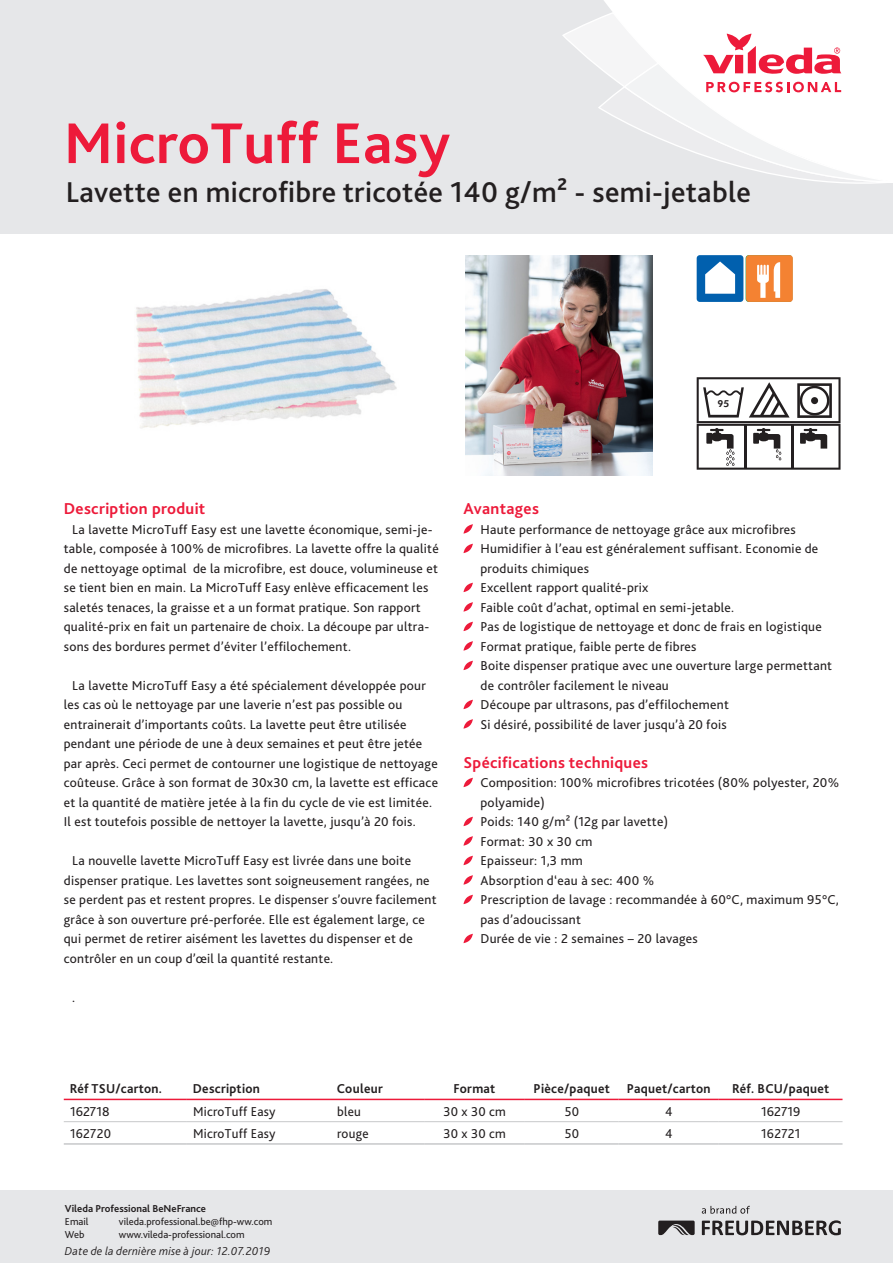
<style>
.page{position:relative;width:893px;height:1263px;background:#fff}
.page>*{position:absolute;margin:0;border:0;box-sizing:border-box;transform-origin:0 0}
.Headline{font:700 60px "Bliss 2";letter-spacing:.01em;color:#ed1a3a}
.Subline{font:500 30px "Bliss 2";letter-spacing:.01em;color:#231f20}
.Copy_cross_heading{font:700 16.5px "Bliss 2";letter-spacing:.02em;color:#ed1a3a}
.Copy_cross_heading-2{font:13.5px/19.5px "Bliss 2";letter-spacing:.02em;color:#231f20}
.Bullet_wings{font:13.5px/19.5px "Bliss 2";letter-spacing:.02em;color:#231f20}
.t1{font:700 13.5px "Bliss 2";letter-spacing:.02em;color:#231f20}
.Copy_cross_heading-3{font:italic 300 12px "Bliss 2";letter-spacing:.02em;color:#231f20}
.Footer_contact_Viled{font:10.5px "Bliss 2";color:#231f20}
.Footer_contact_Viled-2{font:700 10.5px "Bliss 2";color:#231f20}
.t2{font:800 9.6px "Futura BT";color:#231f20}
</style>
<div class="page">
<div style="left:0;top:0;width:893px;height:234px;background:#e6e7e9"></div>
<div style="left:604px;top:0;width:289px;height:11px;background:#fff"></div>
<svg style="left:562px;top:11px;width:331px;height:173px"></svg>
<div style="left:0;top:1191px;width:893px;height:72px;background:#e6e7e9"></div>
<svg style="left:702px;top:1220px;width:139px;height:15px"></svg>
<svg style="left:658px;top:1220px;width:37px;height:15px"></svg>
<svg style="left:702px;top:1206px;width:48px;height:8px"></svg>
<img style="left:136px;top:289px;width:261px;height:139px">
<svg style="left:697px;top:377px;width:143px;height:93px"></svg>
<hr style="left:744px;top:424px;width:2px;height:44px;background:#231f20">
<hr style="left:791px;top:425px;width:2px;height:44px;background:#231f20">
<div style="left:697px;top:255px;width:46px;height:47px;background:#0160ae;border-radius:3px"></div>
<svg style="left:705px;top:261px;width:30px;height:33px"></svg>
<div style="left:746px;top:255px;width:46px;height:47px;background:#f48232;border-radius:3px"></div>
<svg style="left:757px;top:262px;width:24px;height:36px"></svg>
<svg style="left:463px;top:524px;width:10px;height:10px"></svg>
<svg style="left:463px;top:544px;width:10px;height:9px"></svg>
<svg style="left:463px;top:583px;width:10px;height:9px"></svg>
<svg style="left:463px;top:602px;width:10px;height:10px"></svg>
<svg style="left:463px;top:622px;width:10px;height:9px"></svg>
<svg style="left:463px;top:641px;width:10px;height:10px"></svg>
<svg style="left:463px;top:661px;width:10px;height:9px"></svg>
<svg style="left:463px;top:700px;width:10px;height:9px"></svg>
<svg style="left:463px;top:719px;width:10px;height:10px"></svg>
<svg style="left:463px;top:778px;width:10px;height:9px"></svg>
<svg style="left:463px;top:817px;width:10px;height:9px"></svg>
<svg style="left:463px;top:836px;width:10px;height:10px"></svg>
<svg style="left:463px;top:856px;width:10px;height:9px"></svg>
<svg style="left:463px;top:875px;width:10px;height:10px"></svg>
<svg style="left:463px;top:895px;width:10px;height:9px"></svg>
<svg style="left:463px;top:934px;width:10px;height:9px"></svg>
<hr style="left:64px;top:1099px;width:123px;height:1px;background:#ed1a3a">
<hr style="left:187px;top:1099px;width:144px;height:1px;background:#ed1a3a">
<hr style="left:331px;top:1099px;width:93px;height:1px;background:#ed1a3a">
<hr style="left:424px;top:1099px;width:101px;height:1px;background:#ed1a3a">
<hr style="left:525px;top:1099px;width:94px;height:1px;background:#ed1a3a">
<hr style="left:619px;top:1099px;width:100px;height:1px;background:#ed1a3a">
<hr style="left:719px;top:1099px;width:123px;height:1px;background:#ed1a3a">
<hr style="left:64px;top:1121px;width:123px;height:1px;background:#c7c8ca">
<hr style="left:187px;top:1121px;width:144px;height:1px;background:#c7c8ca">
<hr style="left:331px;top:1121px;width:93px;height:1px;background:#c7c8ca">
<hr style="left:424px;top:1121px;width:101px;height:1px;background:#c7c8ca">
<hr style="left:525px;top:1121px;width:94px;height:1px;background:#c7c8ca">
<hr style="left:619px;top:1121px;width:100px;height:1px;background:#c7c8ca">
<hr style="left:719px;top:1121px;width:123px;height:1px;background:#c7c8ca">
<hr style="left:64px;top:1143px;width:123px;height:2px;background:#c7c8ca">
<hr style="left:187px;top:1143px;width:144px;height:2px;background:#c7c8ca">
<hr style="left:331px;top:1143px;width:93px;height:2px;background:#c7c8ca">
<hr style="left:424px;top:1143px;width:101px;height:2px;background:#c7c8ca">
<hr style="left:525px;top:1143px;width:94px;height:2px;background:#c7c8ca">
<hr style="left:619px;top:1143px;width:100px;height:2px;background:#c7c8ca">
<hr style="left:719px;top:1143px;width:123px;height:2px;background:#c7c8ca">
<img style="left:466px;top:255px;width:187px;height:221px">
<p class="Headline" style="left:64px;top:106px;width:388px">MicroTuff Easy</p>
<p class="Subline" style="left:66px;top:173px;width:687px">Lavette en microfibre tricotée 140 g/m² - semi-jetable</p>
<p class="t2" style="left:718px;top:398px;width:13px">95</p>
<p class="Copy_cross_heading" style="left:64px;top:498px;width:143px">Description produit</p>
<p class="Copy_cross_heading-2" style="left:64px;top:519px;width:376px;text-indent:9px">La lavette MicroTuff Easy est une lavette économique, semi-je&shy;table, composée à 100% de microfibres. La lavette offre la qualité de nettoyage optimal de la microfibre, est douce, volumineuse et se tient bien en main. La MicroTuff Easy enlève efficacement les saletés tenaces, la graisse et a un format pratique. Son rapport qualité-prix en fait un partenaire de choix. La découpe par ultra&shy;sons des bordures permet d’éviter l’effilochement.</p>
<p class="Copy_cross_heading-2" style="left:64px;top:675px;width:376px;text-indent:9px">La lavette MicroTuff Easy a été spécialement développée pour les cas où le nettoyage par une laverie n’est pas possible ou entrainerait d’importants coûts. La lavette peut être utilisée pendant une période de une à deux semaines et peut être jetée par après. Ceci permet de contourner une logistique de nettoyage coûteuse. Grâce à son format de 30x30 cm, la lavette est efficace et la quantité de matière jetée à la fin du cycle de vie est limitée.<br>Il est toutefois possible de nettoyer la lavette, jusqu’à 20 fois.</p>
<p class="Copy_cross_heading-2" style="left:64px;top:851px;width:374px;text-indent:9px">La nouvelle lavette MicroTuff Easy est livrée dans une boite dispenser pratique. Les lavettes sont soigneusement rangées, ne se perdent pas et restent propres. Le dispenser s’ouvre facilement grâce à son ouverture pré-perforée. Elle est également large, ce qui permet de retirer aisément les lavettes du dispenser et de contrôler en un coup d’œil la quantité restante.</p>
<p class="Copy_cross_heading-2" style="left:72px;top:987px;width:5px">.</p>
<p class="Copy_cross_heading" style="left:463px;top:498px;width:77px">Avantages</p>
<p class="Bullet_wings" style="left:480px;top:519px;width:317px">Haute performance de nettoyage grâce aux microfibres</p>
<p class="Bullet_wings" style="left:480px;top:539px;width:339px">Humidifier à l’eau est généralement suffisant. Economie de produits chimiques</p>
<p class="Bullet_wings" style="left:480px;top:578px;width:169px">Excellent rapport qualité-prix</p>
<p class="Bullet_wings" style="left:480px;top:597px;width:255px">Faible coût d’achat, optimal en semi-jetable.</p>
<p class="Bullet_wings" style="left:480px;top:617px;width:343px">Pas de logistique de nettoyage et donc de frais en logistique</p>
<p class="Bullet_wings" style="left:480px;top:636px;width:218px">Format pratique, faible perte de fibres</p>
<p class="Bullet_wings" style="left:480px;top:656px;width:353px">Boite dispenser pratique avec une ouverture large permettant de contrôler facilement le niveau</p>
<p class="Bullet_wings" style="left:480px;top:695px;width:250px">Découpe par ultrasons, pas d’effilochement</p>
<p class="Bullet_wings" style="left:480px;top:714px;width:248px">Si désiré, possibilité de laver jusqu’à 20 fois</p>
<p class="Copy_cross_heading" style="left:463px;top:752px;width:186px">Spécifications techniques</p>
<p class="Bullet_wings" style="left:480px;top:773px;width:360px">Composition: 100% microfibres tricotées (80% polyester, 20% polyamide)</p>
<p class="Bullet_wings" style="left:480px;top:812px;width:189px">Poids: 140 g/m² (12g par lavette)</p>
<p class="Bullet_wings" style="left:480px;top:831px;width:113px">Format: 30 x 30 cm</p>
<p class="Bullet_wings" style="left:480px;top:851px;width:175px">Epaisseur: 1,3 mm<br>Absorption d‘eau à sec: 400 %</p>
<p class="Bullet_wings" style="left:480px;top:890px;width:360px">Prescription de lavage : recommandée à 60°C, maximum 95°C, pas d’adoucissant</p>
<p class="Bullet_wings" style="left:480px;top:929px;width:219px">Durée de vie : 2 semaines – 20 lavages</p>
<p class="t1" style="left:70px;top:1080px;width:94px">Réf TSU/carton.</p>
<p class="t1" style="left:193px;top:1080px;width:68px">Description</p>
<p class="t1" style="left:337px;top:1080px;width:47px">Couleur</p>
<p class="t1" style="left:454px;top:1080px;width:43px">Format</p>
<p class="t1" style="left:534px;top:1080px;width:78px">Pièce/paquet</p>
<p class="t1" style="left:627px;top:1080px;width:85px">Paquet/carton</p>
<p class="t1" style="left:732px;top:1080px;width:98px">Réf. BCU/paquet</p>
<p class="Copy_cross_heading-2" style="left:70px;top:1101px;width:41px">162718</p>
<p class="Copy_cross_heading-2" style="left:193px;top:1101px;width:84px">MicroTuff Easy</p>
<p class="Copy_cross_heading-2" style="left:337px;top:1101px;width:25px">bleu</p>
<p class="Copy_cross_heading-2" style="left:443px;top:1101px;width:64px">30 x 30 cm</p>
<p class="Copy_cross_heading-2" style="left:565px;top:1101px;width:16px">50</p>
<p class="Copy_cross_heading-2" style="left:665px;top:1101px;width:9px">4</p>
<p class="Copy_cross_heading-2" style="left:761px;top:1101px;width:41px">162719</p>
<p class="Copy_cross_heading-2" style="left:70px;top:1124px;width:43px">162720</p>
<p class="Copy_cross_heading-2" style="left:193px;top:1124px;width:84px">MicroTuff Easy</p>
<p class="Copy_cross_heading-2" style="left:337px;top:1124px;width:33px">rouge</p>
<p class="Copy_cross_heading-2" style="left:443px;top:1124px;width:64px">30 x 30 cm</p>
<p class="Copy_cross_heading-2" style="left:565px;top:1124px;width:16px">50</p>
<p class="Copy_cross_heading-2" style="left:665px;top:1124px;width:9px">4</p>
<p class="Copy_cross_heading-2" style="left:761px;top:1124px;width:41px">162721</p>
<p class="Footer_contact_Viled-2" style="left:65px;top:1202px;width:143px">Vileda Professional BeNeFrance</p>
<p class="Footer_contact_Viled" style="left:65px;top:1215px;width:25px">Email</p>
<p class="Footer_contact_Viled" style="left:119px;top:1215px;width:155px">vileda.professional.be@fhp-ww.com</p>
<p class="Footer_contact_Viled" style="left:65px;top:1228px;width:21px">Web</p>
<p class="Footer_contact_Viled" style="left:119px;top:1228px;width:127px">www.vileda-professional.com</p>
<p class="Copy_cross_heading-3" style="left:65px;top:1244px;width:207px">Date de la dernière mise à jour: 12.07.2019</p>
</div>
